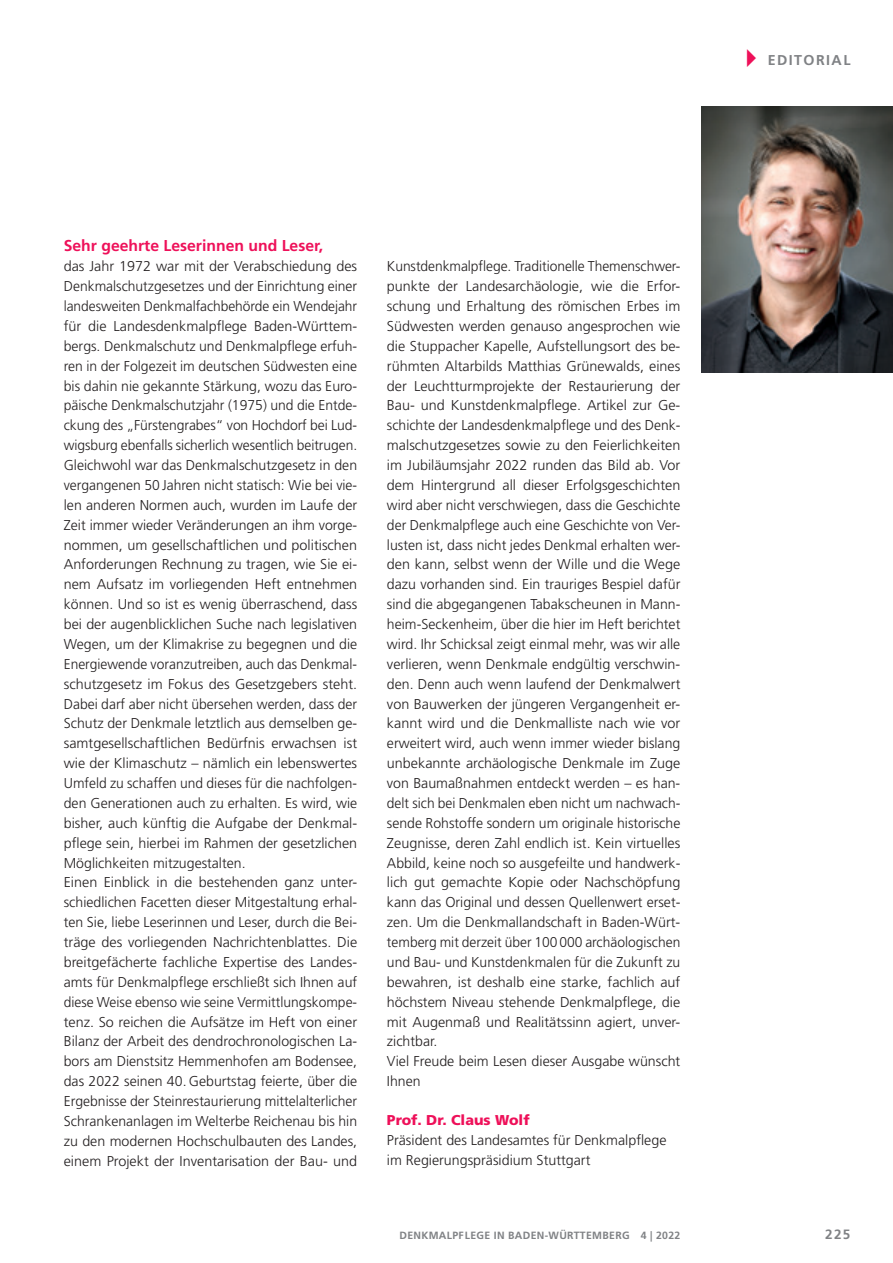
<style>
.page{position:relative;width:893px;height:1263px;background:#fff}
.page>*{position:absolute;margin:0;border:0;box-sizing:border-box;transform-origin:0 0}
.t1{font:700 15.75px "Frutiger LT";color:#ee1059}
.t2{font:300 14.25px/20px "Frutiger LT";color:#231f20}
.t3{font:900 14.25px "Frutiger LT";color:#ee1059}
.t4{font:700 14.25px "Frutiger LT";letter-spacing:.1em;color:#808285}
.t5{font:700 13.5px "Frutiger LT";color:#808285}
.t6{font:700 10.5px "Frutiger LT";letter-spacing:.03em;color:#808285}
.s1{color:#ee1059}
</style>
<div class="page">
<img style="left:702px;top:106px;width:191px;height:266px">
<p class="t4" style="left:736px;top:52px;width:116px"><span class="s1">✔</span>EDITORIAL</p>
<p class="t1" style="left:64px;top:237px;width:261px">Sehr geehrte Leserinnen und Leser,</p>
<p class="t2" style="left:64px;top:257px;width:295px">das Jahr 1972 war mit der Verabschiedung des Denkmalschutzgesetzes und der Einrichtung einer landesweiten Denkmalfachbehörde ein Wendejahr für die Landesdenkmalpflege Baden-Württem&shy;bergs. Denkmalschutz und Denkmalpflege erfuh&shy;ren in der Folgezeit im deutschen Südwesten eine bis dahin nie gekannte Stärkung, wozu das Euro&shy;päische Denkmalschutzjahr (1975) und die Entde&shy;ckung des „Fürstengrabes“ von Hochdorf bei Lud&shy;wigsburg ebenfalls sicherlich wesentlich beitrugen.<br>Gleichwohl war das Denkmalschutzgesetz in den vergangenen 50 Jahren nicht statisch: Wie bei vie&shy;len anderen Normen auch, wurden im Laufe der Zeit immer wieder Veränderungen an ihm vorge&shy;nommen, um gesellschaftlichen und politischen Anforderungen Rechnung zu tragen, wie Sie ei&shy;nem Aufsatz im vorliegenden Heft entnehmen können. Und so ist es wenig überraschend, dass bei der augenblicklichen Suche nach legislativen Wegen, um der Klimakrise zu begegnen und die Energiewende voranzutreiben, auch das Denkmal&shy;schutzgesetz im Fokus des Gesetzgebers steht.<br>Dabei darf aber nicht übersehen werden, dass der Schutz der Denkmale letztlich aus demselben ge&shy;samtgesellschaftlichen Bedürfnis erwachsen ist wie der Klimaschutz – nämlich ein lebenswertes Umfeld zu schaffen und dieses für die nachfolgen&shy;den Generationen auch zu erhalten. Es wird, wie bisher, auch künftig die Aufgabe der Denkmal&shy;pflege sein, hierbei im Rahmen der gesetzlichen Möglichkeiten mitzugestalten.<br>Einen Einblick in die bestehenden ganz unter&shy;schiedlichen Facetten dieser Mitgestaltung erhal&shy;ten Sie, liebe Leserinnen und Leser, durch die Bei&shy;träge des vorliegenden Nachrichtenblattes. Die breitgefächerte fachliche Expertise des Landes&shy;amts für Denkmalpflege erschließt sich Ihnen auf diese Weise ebenso wie seine Vermittlungskompe&shy;tenz. So reichen die Aufsätze im Heft von einer Bilanz der Arbeit des dendrochronologischen La&shy;bors am Dienstsitz Hemmenhofen am Bodensee, das 2022 seinen 40. Geburtstag feierte, über die Ergebnisse der Steinrestaurierung mittelalterlicher Schrankenanlagen im Welterbe Reichenau bis hin zu den modernen Hochschulbauten des Landes, einem Projekt der Inventarisation der Bau- und</p>
<p class="t2" style="left:387px;top:257px;width:295px">Kunstdenkmalpflege. Traditionelle Themenschwer&shy;punkte der Landesarchäologie, wie die Erfor&shy;schung und Erhaltung des römischen Erbes im Südwesten werden genauso angesprochen wie die Stuppacher Kapelle, Aufstellungsort des be&shy;rühmten Altarbilds Matthias Grünewalds, eines der Leuchtturmprojekte der Restaurierung der Bau- und Kunstdenkmalpflege. Artikel zur Ge&shy;schichte der Landesdenkmalpflege und des Denk&shy;malschutzgesetzes sowie zu den Feierlichkeiten im Jubiläumsjahr 2022 runden das Bild ab. Vor dem Hintergrund all dieser Erfolgsgeschichten wird aber nicht verschwiegen, dass die Geschichte der Denkmalpflege auch eine Geschichte von Ver&shy;lusten ist, dass nicht jedes Denkmal erhalten wer&shy;den kann, selbst wenn der Wille und die Wege dazu vorhanden sind. Ein trauriges Bespiel dafür sind die abgegangenen Tabakscheunen in Mann&shy;heim-Seckenheim, über die hier im Heft berichtet wird. Ihr Schicksal zeigt einmal mehr, was wir alle verlieren, wenn Denkmale endgültig verschwin&shy;den. Denn auch wenn laufend der Denkmalwert von Bauwerken der jüngeren Vergangenheit er&shy;kannt wird und die Denkmalliste nach wie vor erweitert wird, auch wenn immer wieder bislang unbekannte archäologische Denkmale im Zuge von Baumaßnahmen entdeckt werden – es han&shy;delt sich bei Denkmalen eben nicht um nachwach&shy;sende Rohstoffe sondern um originale historische Zeugnisse, deren Zahl endlich ist. Kein virtuelles Abbild, keine noch so ausgefeilte und handwerk&shy;lich gut gemachte Kopie oder Nachschöpfung kann das Original und dessen Quellenwert erset&shy;zen. Um die Denkmallandschaft in Baden-Würt&shy;temberg mit derzeit über 100000 archäologischen und Bau- und Kunstdenkmalen für die Zukunft zu bewahren, ist deshalb eine starke, fachlich auf höchstem Niveau stehende Denkmalpflege, die mit Augenmaß und Realitätssinn agiert, unver&shy;zichtbar.<br>Viel Freude beim Lesen dieser Ausgabe wünscht Ihnen</p>
<p class="t3" style="left:387px;top:1111px;width:144px">Prof. Dr. Claus Wolf</p>
<p class="t2" style="left:387px;top:1130px;width:281px">Präsident des Landesamtes für Denkmalpflege im Regierungspräsidium Stuttgart</p>
<p class="t6" style="left:399px;top:1229px;width:282px">DENKMALPFLEGE IN BADEN-WÜRTTEMBERG 4 | 2022</p>
<p class="t5" style="left:825px;top:1226px;width:27px">225</p>
</div>
